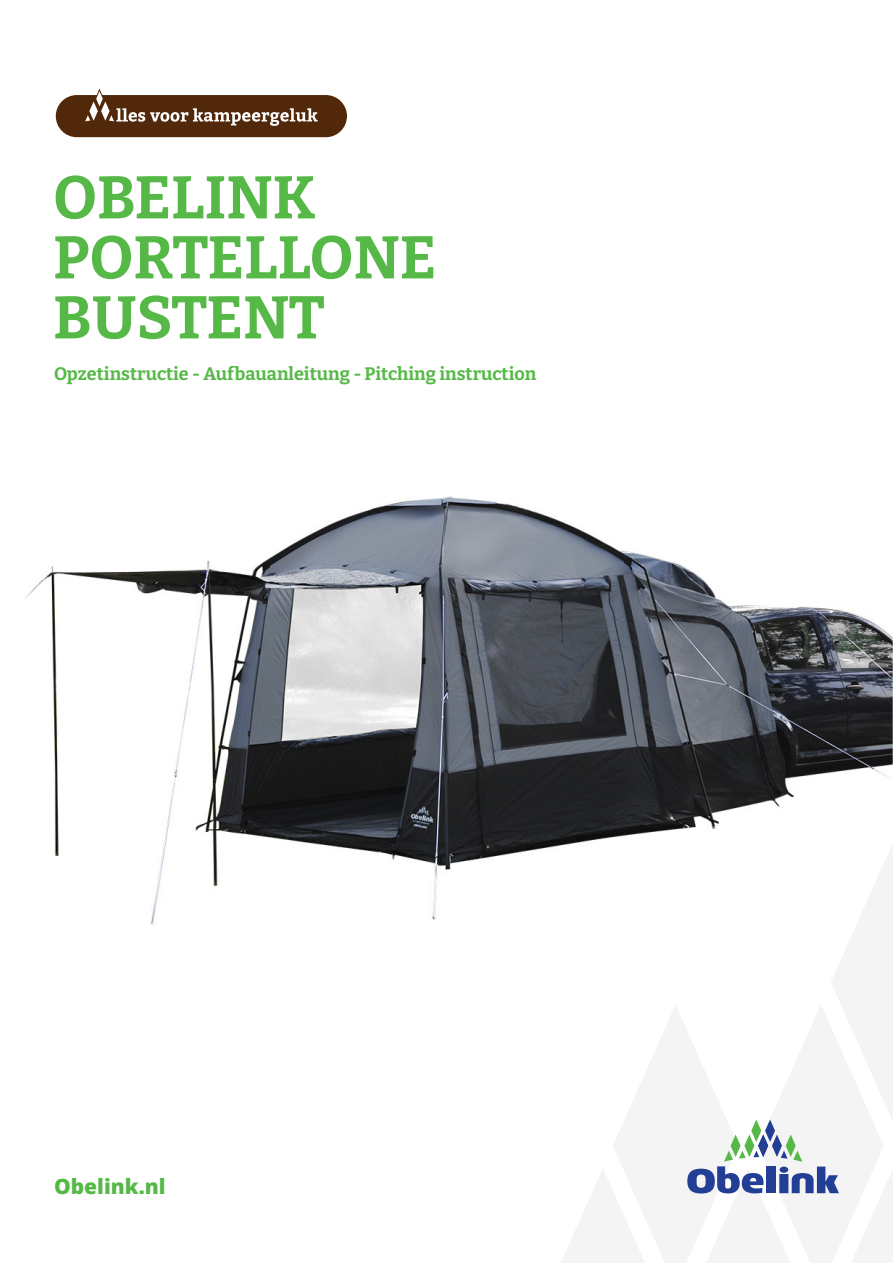
<style>
.page{position:relative;width:893px;height:1263px;background:#fff}
.page>*{position:absolute;margin:0;border:0;box-sizing:border-box;transform-origin:0 0}
.t1{font:700 60px "Bitter";color:#56b947}
.t2{font:21px "Open Sans";color:#56b947}
.t3{font:700 18px "Bitter";color:#56b947}
</style>
<div class="page">
<svg style="left:561px;top:998px;width:332px;height:265px"></svg>
<img style="left:25px;top:496px;width:868px;height:502px">
<div style="left:56px;top:95px;width:291px;height:42px;background:#51280a;border-radius:21px"></div>
<svg style="left:85px;top:89px;width:233px;height:37px"></svg>
<p class="t1" style="left:53px;top:149px;width:264px">OBELINK</p>
<p class="t1" style="left:53px;top:209px;width:385px">PORTELLONE</p>
<p class="t1" style="left:53px;top:269px;width:273px">BUSTENT</p>
<p class="t3" style="left:54px;top:359px;width:484px">Opzetinstructie - Aufbauanleitung - Pitching instruction</p>
<p class="t2" style="left:54px;top:1171px;width:113px">Obelink.nl</p>
</div>
